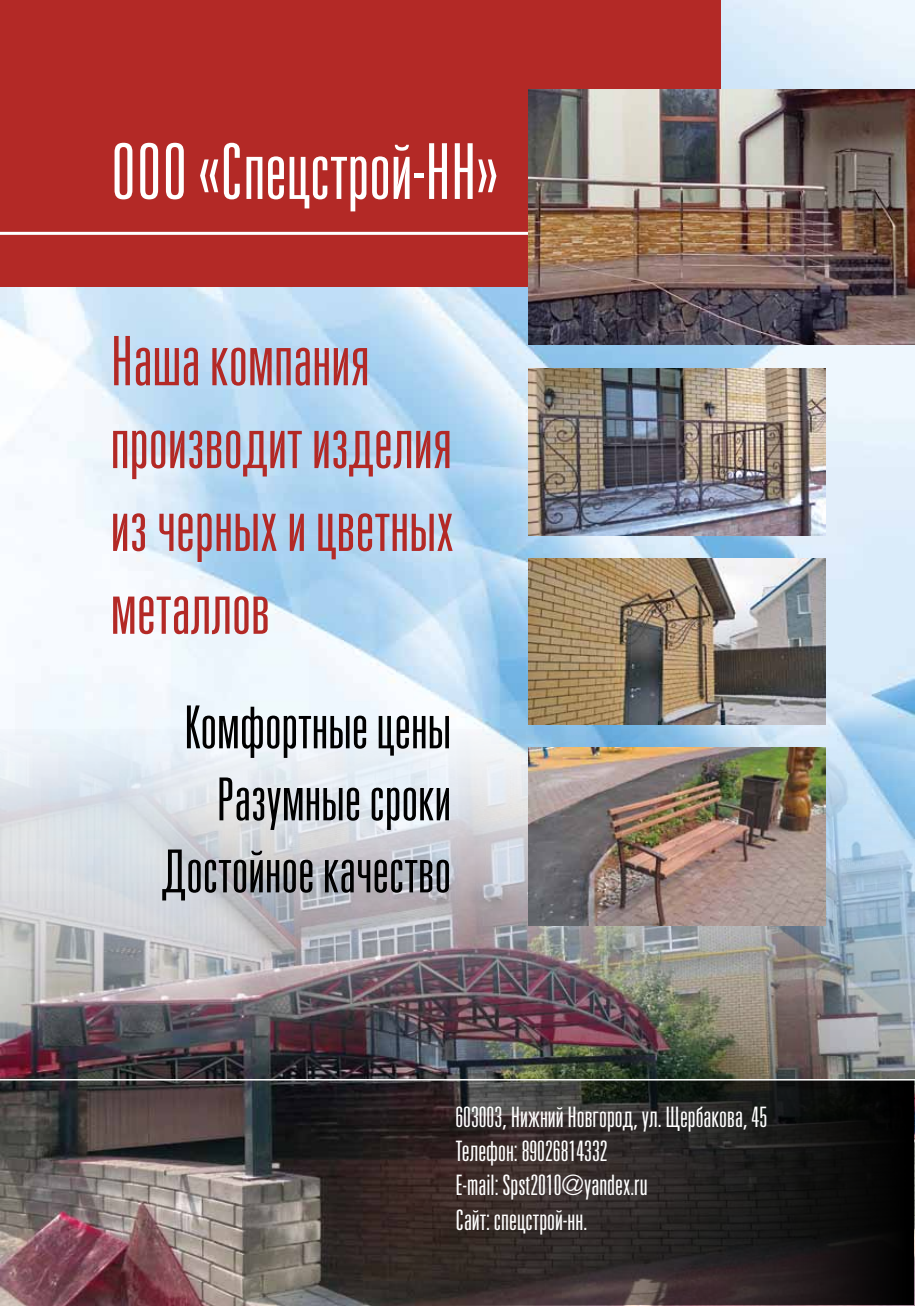
<style>
.page{position:relative;width:915px;height:1306px;background:#fff}
.page>*{position:absolute;margin:0;border:0;box-sizing:border-box;transform-origin:0 0}
.t1{font:78px "Unicum Cond Light C";color:#fff}
.t2{font:69px/82.8px "Unicum Cond Light C";color:#b32926}
.t3{font:60px/72px "Unicum Cond Light C";color:#000;text-align:right}
.t4{font:28.5px/34.2px "Unicum Cond Light C";color:#fff}
</style>
<div class="page">
<img style="left:0;top:1px;width:914px;height:728px">
<div style="left:1px;top:1px;width:719px;height:286px;background:#b32926"></div>
<img style="left:0;top:729px;width:914px;height:576px">
<img style="left:529px;top:368px;width:296px;height:167px">
<img style="left:528px;top:558px;width:297px;height:166px">
<img style="left:528px;top:748px;width:297px;height:177px">
<hr style="left:0;top:232px;width:568px;height:3px;background:#fff">
<img style="left:528px;top:89px;width:386px;height:255px">
<svg style="left:394px;top:1080px;width:519px;height:225px;background:#282322"></svg>
<hr style="left:0;top:1078px;width:914px;height:2px;background:#fff">
<h1 class="t1" style="left:111px;top:129px;width:389px">ООО «Спецстрой-НН»</h1>
<h2 class="t2" style="left:111px;top:320px;width:344px">Наша компания производит изделия из черных и цветных металлов</h2>
<h3 class="t3" style="left:161px;top:691px;width:291px">Комфортные цены<br>Разумные сроки<br>Достойное качество</h3>
<p class="t4" style="left:455px;top:1099px;width:313px">603003, Нижний Новгород, ул. Щербакова, 45<br>Телефон: 89026814332<br>E-mail: Spst2010@yandex.ru<br>Cайт: спецстрой-нн.</p>
</div>
